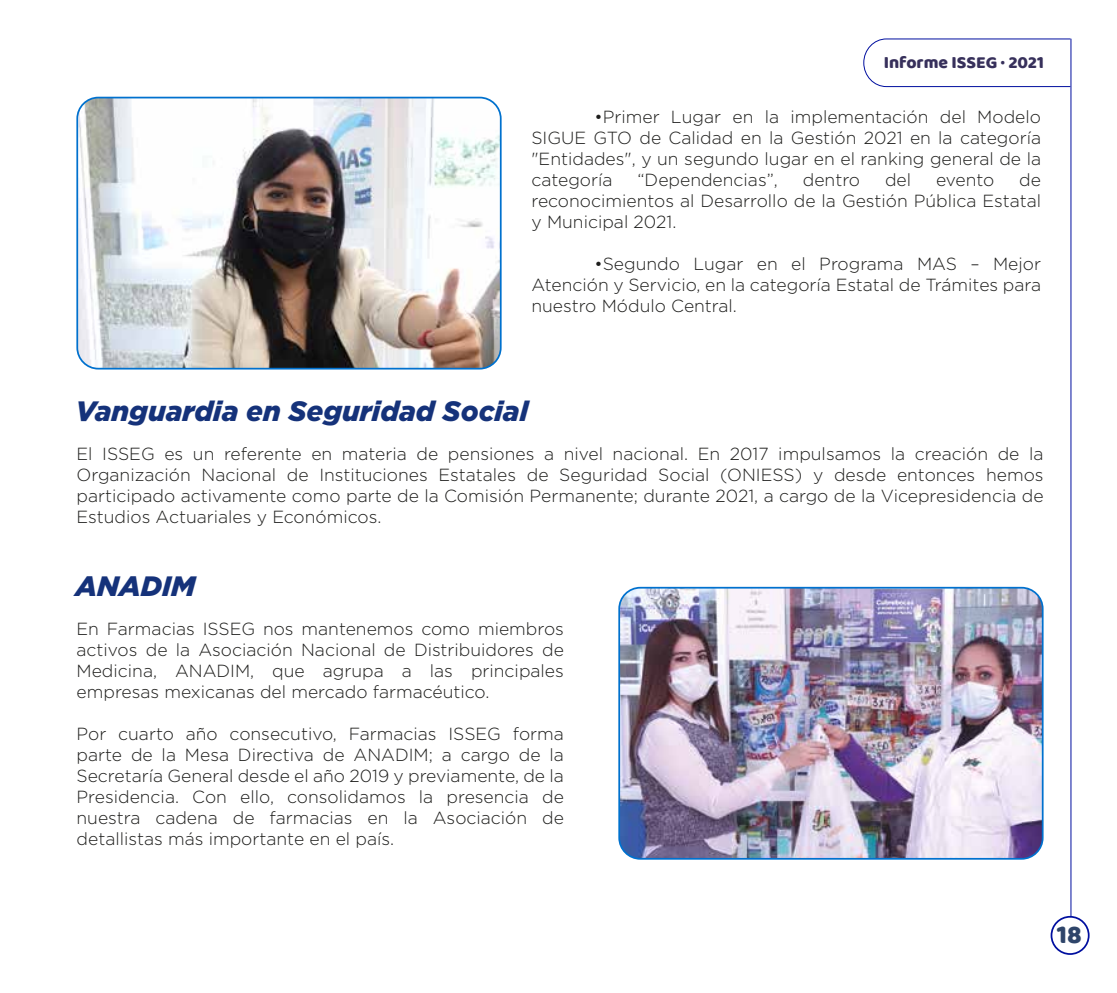
<style>
.page{position:relative;width:1117px;height:993px;background:#fff}
.page>*{position:absolute;margin:0;border:0;box-sizing:border-box;transform-origin:0 0}
.t1{font:italic 900 28px "Gotham";color:#15327a}
.t2{font:26.25px "Baloo";color:#2f456a}
.t3{font:300 17.5px/21px "Gotham";color:#1d1d1b;text-align:justify}
.t4{font:17.5px "Baloo";color:#37305b}
</style>
<div class="page">
<hr style="left:1070px;top:39px;width:1px;height:877px;background:#000f9f">
<div style="left:1050px;top:915px;width:39px;height:39px;border:2px solid #000f9f;border-radius:50%"></div>
<svg style="left:863px;top:38px;width:207px;height:49px"></svg>
<img style="left:621px;top:589px;width:421px;height:269px">
<div style="left:618px;top:586px;width:425px;height:273px;border:2px solid #0071ce;border-radius:21px"></div>
<img style="left:79px;top:97px;width:421px;height:271px">
<div style="left:76px;top:97px;width:425px;height:272px;border:2px solid #0071ce;border-radius:21px"></div>
<p class="t4" style="left:883px;top:51px;width:162px">Informe ISSEG · 2021</p>
<p class="t3" style="left:531px;top:105px;width:511px;text-indent:63px">•Primer Lugar en la implementación del Modelo SIGUE GTO de Calidad en la Gestión 2021 en la categoría "Entidades", y un segundo lugar en el ranking general de la categoría</p>
<p class="t3" style="left:531px;top:168px;width:511px;text-indent:487px">de reconocimientos al Desarrollo de la Gestión Pública Estatal y Municipal 2021.</p>
<p class="t3" style="left:531px;top:252px;width:511px;text-indent:63px">•Segundo Lugar en el Programa MAS – Mejor Atención y Servicio, en la categoría Estatal de Trámites para nuestro Módulo Central.</p>
<p class="t3" style="left:637px;top:168px;width:142px">“Dependencias”,</p>
<p class="t3" style="left:802px;top:168px;width:59px">dentro</p>
<p class="t3" style="left:884px;top:168px;width:28px">del</p>
<p class="t3" style="left:935px;top:168px;width:60px">evento</p>
<h1 class="t1" style="left:75px;top:392px;width:454px">Vanguardia en Seguridad Social</h1>
<p class="t3" style="left:77px;top:442px;width:968px">El ISSEG es un referente en materia de pensiones a nivel nacional. En 2017 impulsamos la creación de la Organización Nacional de Instituciones Estatales de Seguridad Social (ONIESS) y desde entonces hemos participado activamente como parte de la Comisión Permanente; durante 2021, a cargo de la Vicepresidencia de Estudios Actuariales y Económicos.</p>
<h1 class="t1" style="left:75px;top:567px;width:121px">ANADIM</h1>
<p class="t3" style="left:77px;top:617px;width:489px">En Farmacias ISSEG nos mantenemos como miembros activos de la Asociación Nacional de Distribuidores de Medicina, ANADIM, que agrupa a las principales empresas mexicanas del mercado farmacéutico.</p>
<p class="t3" style="left:77px;top:722px;width:489px">Por cuarto año consecutivo, Farmacias ISSEG forma parte de la Mesa Directiva de ANADIM; a cargo de la Secretaría General desde el año 2019 y previamente, de la Presidencia. Con ello, consolidamos la presencia de nuestra cadena de farmacias en la Asociación de detallistas más importante en el país.</p>
<h2 class="t2" style="left:1056px;top:918px;width:27px">18</h2>
</div>
